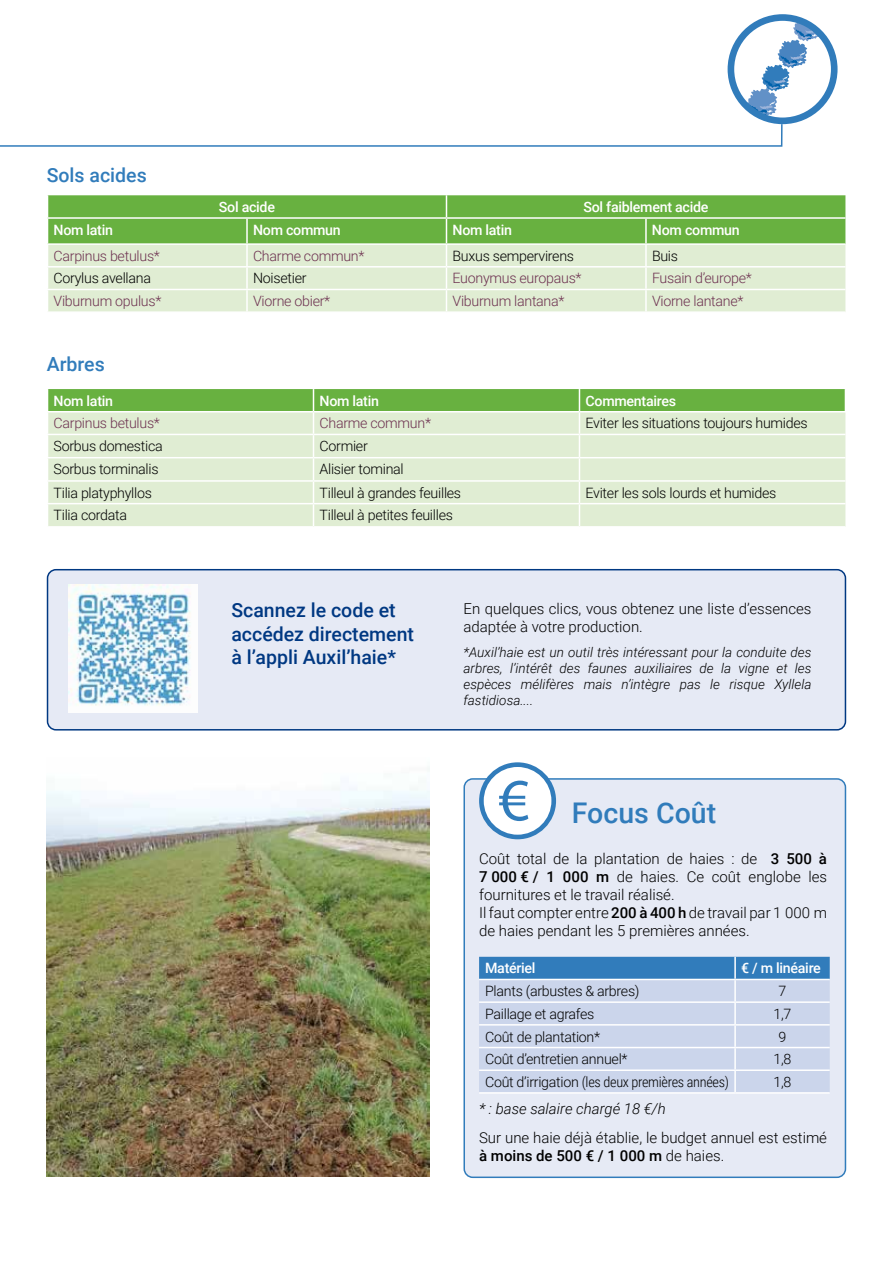
<style>
.page{position:relative;width:893px;height:1263px;background:#fff}
.page>*{position:absolute;margin:0;border:0;box-sizing:border-box;transform-origin:0 0}
.t1{font:500 28.5px "Roboto";color:#317cbb}
.t2{font:500 19.5px/23.4px "Roboto";color:#003882}
.t3{font:500 19.5px "Roboto";color:#317cbb}
.t4{font:300 15px/18px "Roboto";color:#000}
.t5{font:italic 300 15px "Roboto";color:#000}
.t6{font:300 14.25px "Roboto";letter-spacing:-.02em;color:#000}
.t7{font:300 14.25px "Roboto";letter-spacing:-.02em;color:#6d3150}
.t8{font:500 14.25px "Roboto";letter-spacing:-.02em;color:#fff}
.t9{font:300 14.25px "Roboto Condensed";letter-spacing:-.02em;color:#000}
.t10{font:italic 300 13.5px/16.2px "Roboto";color:#000;text-align:justify}
.s1{font-weight:500}
.s2{font-family:"Roboto"}
</style>
<div class="page">
<img style="left:47px;top:768px;width:382px;height:409px">
<svg style="left:47px;top:195px;width:798px;height:116px;background:#b1d69a"></svg>
<hr style="left:645px;top:290px;width:2px;height:21px;background:#fff">
<svg style="left:48px;top:389px;width:798px;height:137px;background:#cee4be"></svg>
<div style="left:48px;top:570px;width:797px;height:160px;background:#e6eaf5;border-radius:9px"></div>
<div style="left:47px;top:569px;width:799px;height:161px;border:2px solid #003882;border-radius:9px"></div>
<div style="left:464px;top:779px;width:381px;height:398px;background:#e6eaf5;border-radius:9px"></div>
<div style="left:463px;top:778px;width:383px;height:400px;border:2px solid #317cbb;border-radius:9px"></div>
<img style="left:69px;top:584px;width:128px;height:129px">
<svg style="left:479px;top:957px;width:351px;height:135px;background:#b1c6e3"></svg>
<hr style="left:734px;top:980px;width:2px;height:21px;background:#fff">
<hr style="left:479px;top:1001px;width:256px;height:2px;background:#fff">
<hr style="left:735px;top:1001px;width:95px;height:2px;background:#fff">
<hr style="left:734px;top:1003px;width:2px;height:21px;background:#fff">
<hr style="left:479px;top:1024px;width:256px;height:1px;background:#fff">
<hr style="left:735px;top:1024px;width:95px;height:1px;background:#fff">
<hr style="left:734px;top:1025px;width:2px;height:22px;background:#fff">
<hr style="left:479px;top:1047px;width:256px;height:1px;background:#fff">
<hr style="left:735px;top:1047px;width:95px;height:1px;background:#fff">
<hr style="left:734px;top:1048px;width:2px;height:21px;background:#fff">
<hr style="left:479px;top:1069px;width:256px;height:2px;background:#fff">
<hr style="left:479px;top:1092px;width:256px;height:2px;background:#fff">
<hr style="left:735px;top:1069px;width:95px;height:2px;background:#fff">
<hr style="left:734px;top:1071px;width:2px;height:21px;background:#fff">
<hr style="left:735px;top:1092px;width:95px;height:2px;background:#fff">
<hr style="left:734px;top:957px;width:2px;height:22px;background:#fff">
<hr style="left:479px;top:979px;width:256px;height:1px;background:#fff">
<hr style="left:735px;top:979px;width:95px;height:1px;background:#fff">
<svg style="left:0;top:14px;width:837px;height:133px"></svg>
<svg style="left:479px;top:762px;width:77px;height:77px"></svg>
<h2 class="t3" style="left:47px;top:162px;width:102px">Sols acides</h2>
<p class="t8" style="left:219px;top:197px;width:58px">Sol acide</p>
<p class="t8" style="left:583px;top:197px;width:126px">Sol faiblement acide</p>
<p class="t8" style="left:54px;top:220px;width:61px">Nom latin</p>
<p class="t8" style="left:253px;top:220px;width:89px">Nom commun</p>
<p class="t8" style="left:452px;top:220px;width:61px">Nom latin</p>
<p class="t8" style="left:652px;top:220px;width:89px">Nom commun</p>
<p class="t7" style="left:54px;top:246px;width:108px">Carpinus betulus*</p>
<p class="t7" style="left:253px;top:246px;width:113px">Charme commun*</p>
<p class="t6" style="left:452px;top:246px;width:123px">Buxus sempervirens</p>
<p class="t6" style="left:652px;top:246px;width:28px">Buis</p>
<p class="t6" style="left:54px;top:268px;width:99px">Corylus avellana</p>
<p class="t6" style="left:253px;top:268px;width:55px">Noisetier</p>
<p class="t7" style="left:452px;top:268px;width:131px">Euonymus europaus*</p>
<p class="t7" style="left:652px;top:268px;width:101px">Fusain d’europe*</p>
<p class="t7" style="left:54px;top:291px;width:109px">Viburnum opulus*</p>
<p class="t7" style="left:253px;top:291px;width:79px">Viorne obier*</p>
<p class="t7" style="left:453px;top:291px;width:114px">Viburnum lantana*</p>
<p class="t7" style="left:652px;top:291px;width:93px">Viorne lantane*</p>
<h2 class="t3" style="left:47px;top:351px;width:60px">Arbres</h2>
<p class="t8" style="left:54px;top:391px;width:61px">Nom latin</p>
<p class="t8" style="left:319px;top:391px;width:61px">Nom latin</p>
<p class="t8" style="left:585px;top:391px;width:92px">Commentaires</p>
<p class="t7" style="left:54px;top:413px;width:108px">Carpinus betulus*</p>
<p class="t7" style="left:319px;top:413px;width:113px">Charme commun*</p>
<p class="t6" style="left:585px;top:413px;width:224px">Eviter les situations toujours humides</p>
<p class="t6" style="left:54px;top:436px;width:111px">Sorbus domestica</p>
<p class="t6" style="left:320px;top:436px;width:50px">Cormier</p>
<p class="t6" style="left:54px;top:459px;width:107px">Sorbus torminalis</p>
<p class="t6" style="left:320px;top:459px;width:86px">Alisier tominal</p>
<p class="t6" style="left:54px;top:483px;width:100px">Tilia platyphyllos</p>
<p class="t6" style="left:320px;top:483px;width:143px">Tilleul à grandes feuilles</p>
<p class="t6" style="left:585px;top:483px;width:192px">Eviter les sols lourds et humides</p>
<p class="t6" style="left:54px;top:505px;width:75px">Tilia cordata</p>
<p class="t6" style="left:320px;top:505px;width:135px">Tilleul à petites feuilles</p>
<h2 class="t2" style="left:231px;top:598px;width:184px">Scannez le code et accédez directement à l’appli Auxil’haie*</h2>
<p class="t4" style="left:463px;top:599px;width:349px">En quelques clics, vous obtenez une liste d’essences adaptée à votre production.</p>
<p class="t10" style="left:463px;top:643px;width:349px">*Auxil’haie est un outil très intéressant pour la conduite des arbres, l’intérêt des faunes auxiliaires de la vigne et les espèces mélifères mais n’intègre pas le risque Xyllela fastidiosa....</p>
<h1 class="t1" style="left:572px;top:792px;width:146px">Focus Coût</h1>
<p class="t4" style="left:479px;top:849px;width:349px">Coût total de la plantation de haies : de <span class="s1">3 500 à 7 000 € / 1 000 m</span> de haies. Ce coût englobe les fournitures et le travail réalisé.<br>Il faut compter entre <span class="s1">200 à 400 h</span> de travail par 1 000 m de haies pendant les 5 premières années.</p>
<p class="t8" style="left:485px;top:958px;width:52px">Matériel</p>
<p class="t8" style="left:741px;top:958px;width:81px">€ / m linéaire</p>
<p class="t6" style="left:485px;top:981px;width:156px">Plants (arbustes &amp; arbres)</p>
<p class="t6" style="left:778px;top:981px;width:9px">7</p>
<p class="t6" style="left:485px;top:1004px;width:111px">Paillage et agrafes</p>
<p class="t6" style="left:773px;top:1004px;width:19px">1,7</p>
<p class="t6" style="left:485px;top:1026px;width:117px">Coût de plantation*</p>
<p class="t6" style="left:778px;top:1026px;width:9px">9</p>
<p class="t6" style="left:485px;top:1049px;width:144px">Coût d’entretien annuel*</p>
<p class="t6" style="left:773px;top:1049px;width:19px">1,8</p>
<p class="t9" style="left:485px;top:1072px;width:245px"><span class="s2">Coût d’irrigation</span> (les deux premières années)</p>
<p class="t6" style="left:773px;top:1072px;width:19px">1,8</p>
<p class="t5" style="left:479px;top:1098px;width:188px">* : base salaire chargé 18 €/h</p>
<p class="t4" style="left:479px;top:1128px;width:349px">Sur une haie déjà établie, le budget annuel est estimé <span class="s1">à moins de 500 € / 1 000 m</span> de haies.</p>
</div>
